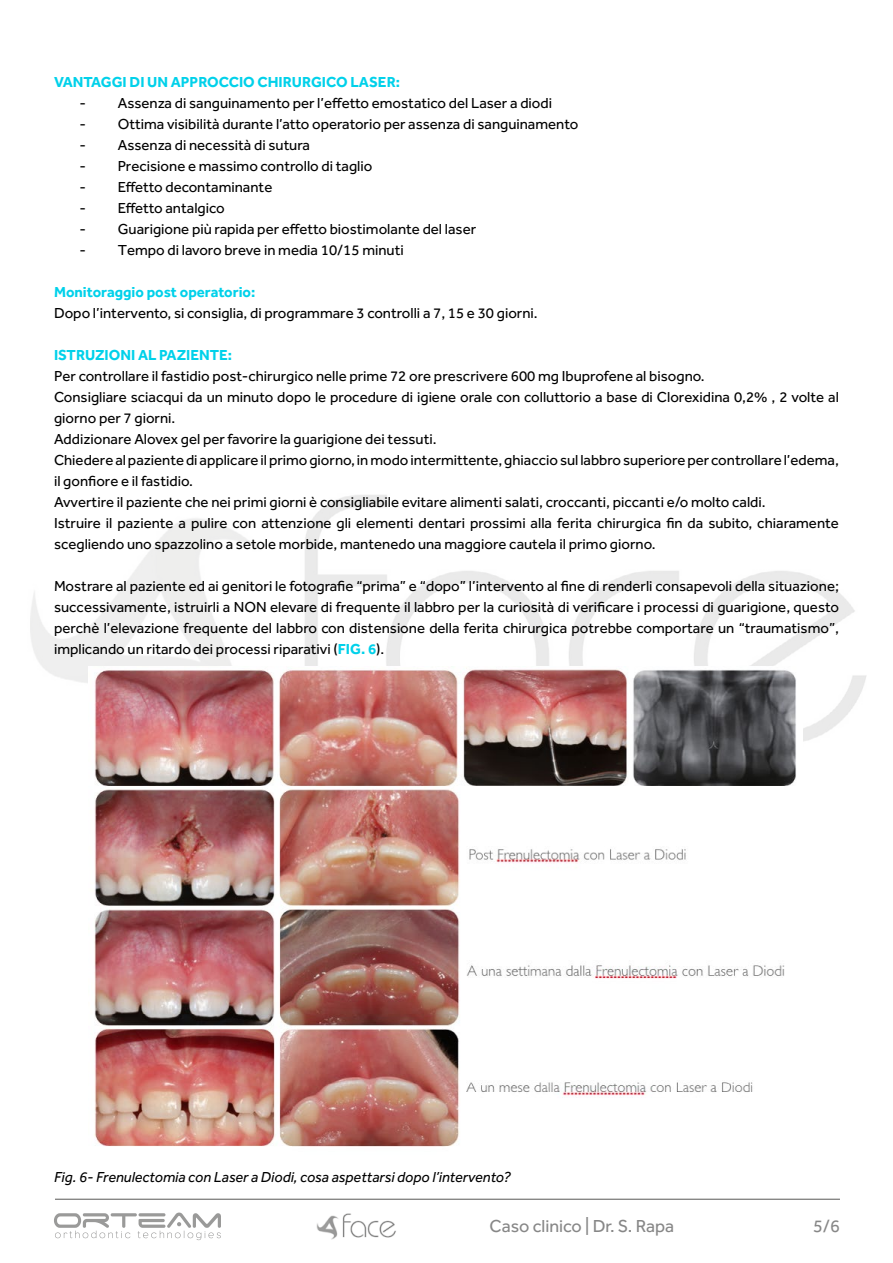
<style>
.page{position:relative;width:893px;height:1263px;background:#fff}
.page>*{position:absolute;margin:0;border:0;box-sizing:border-box;transform-origin:0 0}
.t1{font:18px "Effra";color:#878787}
.t2{font:15px/21px "Effra";color:#000}
.t3{font:700 15px "Effra";color:#00d1ea}
.t4{font:italic 15px "Effra";color:#000}
.s1{font-weight:700;color:#00d1ea}
</style>
<div class="page">
<svg style="left:54px;top:1212px;width:167px;height:28px"></svg>
<img style="left:316px;top:1213px;width:80px;height:26px">
<hr style="left:55px;top:1199px;width:785px;height:1px;background:#575756">
<img style="left:88px;top:666px;width:709px;height:481px">
<p class="t3" style="left:54px;top:73px;width:348px">VANTAGGI DI UN APPROCCIO CHIRURGICO LASER:</p>
<p class="t2" style="left:80px;top:92px;width:474px">- Assenza di sanguinamento per l’effetto emostatico del Laser a diodi</p>
<p class="t2" style="left:80px;top:113px;width:500px">- Ottima visibilità durante l’atto operatorio per assenza di sanguinamento</p>
<p class="t2" style="left:80px;top:134px;width:232px">- Assenza di necessità di sutura</p>
<p class="t2" style="left:80px;top:155px;width:294px">- Precisione e massimo controllo di taglio</p>
<p class="t2" style="left:80px;top:176px;width:194px">- Effetto decontaminante</p>
<p class="t2" style="left:80px;top:197px;width:147px">- Effetto antalgico</p>
<p class="t2" style="left:80px;top:218px;width:398px">- Guarigione più rapida per effetto biostimolante del laser</p>
<p class="t2" style="left:80px;top:239px;width:326px">- Tempo di lavoro breve in media 10/15 minuti</p>
<p class="t3" style="left:54px;top:283px;width:203px">Monitoraggio post operatorio:</p>
<p class="t2" style="left:54px;top:302px;width:485px">Dopo l’intervento, si consiglia, di programmare 3 controlli a 7, 15 e 30 giorni.</p>
<p class="t3" style="left:54px;top:346px;width:180px">ISTRUZIONI AL PAZIENTE:</p>
<p class="t2" style="left:54px;top:365px;width:786px">Per controllare il fastidio post-chirurgico nelle prime 72 ore prescrivere 600 mg Ibuprofene al bisogno.<br>Consigliare sciacqui da un minuto dopo le procedure di igiene orale con colluttorio a base di Clorexidina 0,2% , 2 volte al giorno per 7 giorni.<br>Addizionare Alovex gel per favorire la guarigione dei tessuti.<br>Chiedere al paziente di applicare il primo giorno, in modo intermittente, ghiaccio sul labbro superiore per controllare l’edema, il gonfiore e il fastidio.<br>Avvertire il paziente che nei primi giorni è consigliabile evitare alimenti salati, croccanti, piccanti e/o molto caldi.<br>Istruire il paziente a pulire con attenzione gli elementi dentari prossimi alla ferita chirurgica fin da subito, chiaramente scegliendo uno spazzolino a setole morbide, mantenedo una maggiore cautela il primo giorno.</p>
<p class="t2" style="left:54px;top:575px;width:786px;text-align:justify">Mostrare al paziente ed ai genitori le fotografie “prima” e “dopo” l’intervento al fine di renderli consapevoli della situazione; successivamente, istruirli a NON elevare di frequente il labbro per la curiosità di verificare i processi di guarigione, questo perchè l’elevazione frequente del labbro con distensione della ferita chirurgica potrebbe comportare un “traumatismo”, implicando un ritardo dei processi riparativi (<span class="s1">FIG. 6</span>).</p>
<p class="t4" style="left:54px;top:1168px;width:458px">Fig. 6- Frenulectomia con Laser a Diodi, cosa aspettarsi dopo l’intervento?</p>
<p class="t1" style="left:490px;top:1216px;width:186px">Caso clinico | Dr. S. Rapa</p>
<p class="t1" style="left:813px;top:1216px;width:28px">5/6</p>
</div>
